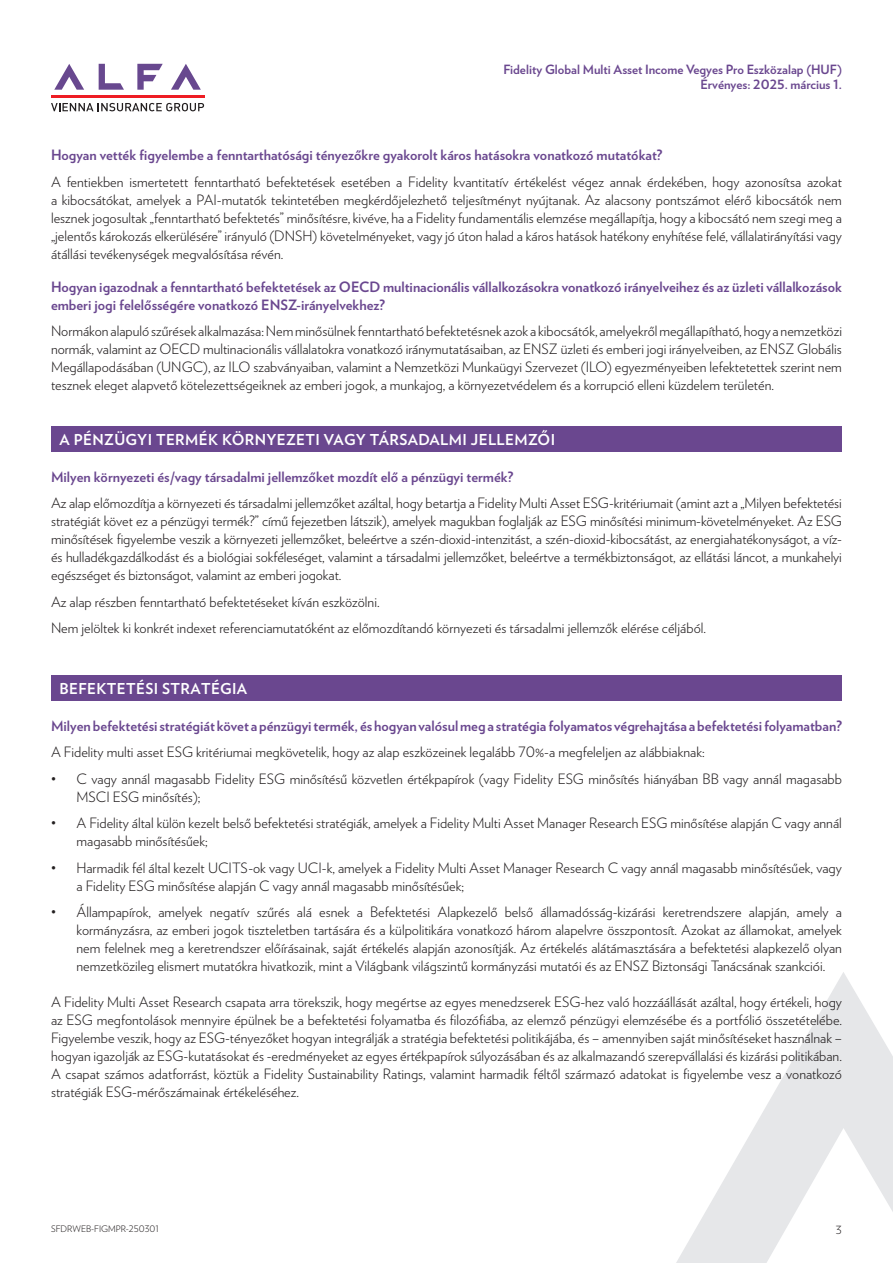
<style>
.page{position:relative;width:893px;height:1263px;background:#fff}
.page>*{position:absolute;margin:0;border:0;box-sizing:border-box;transform-origin:0 0}
.t1{font:700 15px "Verlag";letter-spacing:.025em;color:#fff}
.t2{font:300 14.25px/18px "Verlag";color:#231f20;text-align:justify}
.t3{font:700 14.25px/18px "Verlag";color:#6a478f}
.t4{font:700 12.75px/15px "Verlag";color:#6a478f;text-align:right}
.t5{font:300 11.25px "Verlag";color:#231f20}
.t6{font:300 9px "Verlag";color:#231f20}
</style>
<div class="page">
<svg style="left:171px;top:64px;width:30px;height:26px"></svg>
<svg style="left:137px;top:64px;width:26px;height:26px"></svg>
<svg style="left:99px;top:64px;width:25px;height:26px"></svg>
<svg style="left:54px;top:64px;width:30px;height:26px"></svg>
<hr style="left:51px;top:95px;width:153px;height:3px;background:#ee1d23">
<svg style="left:51px;top:103px;width:153px;height:8px"></svg>
<svg style="left:676px;top:972px;width:217px;height:291px"></svg>
<div style="left:51px;top:426px;width:791px;height:26px;background:#6a478f"></div>
<div style="left:51px;top:675px;width:791px;height:26px;background:#6a478f"></div>
<p class="t4" style="left:503px;top:61px;width:340px">Fidelity Global Multi Asset Income Vegyes Pro Eszközalap (HUF)<br>Érvényes: 2025. március 1.</p>
<p class="t3" style="left:51px;top:145px;width:613px">Hogyan vették figyelembe a fenntarthatósági tényezőkre gyakorolt káros hatásokra vonatkozó mutatókat?</p>
<p class="t2" style="left:51px;top:172px;width:792px">A fentiekben ismertetett fenntartható befektetések esetében a Fidelity kvantitatív értékelést végez annak érdekében, hogy azonosítsa azokat a kibocsátókat, amelyek a PAI-mutatók tekintetében megkérdőjelezhető teljesítményt nyújtanak. Az alacsony pontszámot elérő kibocsátók nem lesznek jogosultak „fenntartható befektetés” minősítésre, kivéve, ha a Fidelity fundamentális elemzése megállapítja, hogy a kibocsátó nem szegi meg a „jelentős károkozás elkerülésére” irányuló (DNSH) követelményeket, vagy jó úton halad a káros hatások hatékony enyhítése felé, vállalatirányítási vagy átállási tevékenységek megvalósítása révén.</p>
<p class="t3" style="left:51px;top:277px;width:792px">Hogyan igazodnak a fenntartható befektetések az OECD multinacionális vállalkozásokra vonatkozó irányelveihez és az üzleti vállalkozások emberi jogi felelősségére vonatkozó ENSZ-irányelvekhez?</p>
<p class="t2" style="left:51px;top:321px;width:792px">Normákon alapuló szűrések alkalmazása: Nem minősülnek fenntartható befektetésnek azok a kibocsátók, amelyekről megállapítható, hogy a nemzetközi normák, valamint az OECD multinacionális vállalatokra vonatkozó iránymutatásaiban, az ENSZ üzleti és emberi jogi irányelveiben, az ENSZ Globális Megállapodásában (UNGC), az ILO szabványaiban, valamint a Nemzetközi Munkaügyi Szervezet (ILO) egyezményeiben lefektetettek szerint nem tesznek eleget alapvető kötelezettségeiknek az emberi jogok, a munkajog, a környezetvédelem és a korrupció elleni küzdelem területén.</p>
<p class="t1" style="left:60px;top:428px;width:497px">A PÉNZÜGYI TERMÉK KÖRNYEZETI VAGY TÁRSADALMI JELLEMZŐI</p>
<p class="t3" style="left:51px;top:467px;width:464px">Milyen környezeti és/vagy társadalmi jellemzőket mozdít elő a pénzügyi termék?</p>
<p class="t2" style="left:51px;top:493px;width:792px">Az alap előmozdítja a környezeti és társadalmi jellemzőket azáltal, hogy betartja a Fidelity Multi Asset ESG-kritériumait (amint azt a „Milyen befektetési stratégiát követ ez a pénzügyi termék?” című fejezetben látszik), amelyek magukban foglalják az ESG minősítési minimum-követelményeket. Az ESG minősítések figyelembe veszik a környezeti jellemzőket, beleértve a szén-dioxid-intenzitást, a szén-dioxid-kibocsátást, az energiahatékonyságot, a víz&shy;és hulladékgazdálkodást és a biológiai sokféleséget, valamint a társadalmi jellemzőket, beleértve a termékbiztonságot, az ellátási láncot, a munkahelyi egészséget és biztonságot, valamint az emberi jogokat.</p>
<p class="t2" style="left:51px;top:588px;width:656px;line-height:26.5px">Az alap részben fenntartható befektetéseket kíván eszközölni.<br>Nem jelöltek ki konkrét indexet referenciamutatóként az előmozdítandó környezeti és társadalmi jellemzők elérése céljából.</p>
<p class="t1" style="left:60px;top:677px;width:189px">BEFEKTETÉSI STRATÉGIA</p>
<p class="t3" style="left:51px;top:716px;width:792px">Milyen befektetési stratégiát követ a pénzügyi termék, és hogyan valósul meg a stratégia folyamatos végrehajtása a befektetési folyamatban?</p>
<p class="t2" style="left:51px;top:742px;width:655px">A Fidelity multi asset ESG kritériumai megkövetelik, hogy az alap eszközeinek legalább 70%-a megfeleljen az alábbiaknak:</p>
<p class="t2" style="left:77px;top:769px;width:767px;text-indent:-26px">• C vagy annál magasabb Fidelity ESG minősítésű közvetlen értékpapírok (vagy Fidelity ESG minősítés hiányában BB vagy annál magasabb<br>MSCI ESG minősítés);</p>
<p class="t2" style="left:77px;top:813px;width:767px;text-indent:-26px">• A Fidelity által külön kezelt belső befektetési stratégiák, amelyek a Fidelity Multi Asset Manager Research ESG minősítése alapján C vagy annál magasabb minősítésűek;</p>
<p class="t2" style="left:77px;top:858px;width:767px;text-indent:-26px">• Harmadik fél által kezelt UCITS-ok vagy UCI-k, amelyek a Fidelity Multi Asset Manager Research C vagy annál magasabb minősítésűek, vagy a Fidelity ESG minősítése alapján C vagy annál magasabb minősítésűek;</p>
<p class="t2" style="left:77px;top:902px;width:767px;text-indent:-26px">• Állampapírok, amelyek negatív szűrés alá esnek a Befektetési Alapkezelő belső államadósság-kizárási keretrendszere alapján, amely a kormányzásra, az emberi jogok tiszteletben tartására és a külpolitikára vonatkozó három alapelvre összpontosít. Azokat az államokat, amelyek nem felelnek meg a keretrendszer előírásainak, saját értékelés alapján azonosítják. Az értékelés alátámasztására a befektetési alapkezelő olyan nemzetközileg elismert mutatókra hivatkozik, mint a Világbank világszintű kormányzási mutatói és az ENSZ Biztonsági Tanácsának szankciói.</p>
<p class="t2" style="left:51px;top:992px;width:792px">A Fidelity Multi Asset Research csapata arra törekszik, hogy megértse az egyes menedzserek ESG-hez való hozzáállását azáltal, hogy értékeli, hogy az ESG megfontolások mennyire épülnek be a befektetési folyamatba és filozófiába, az elemző pénzügyi elemzésébe és a portfólió összetételébe.<br>Figyelembe veszik, hogy az ESG-tényezőket hogyan integrálják a stratégia befektetési politikájába, és – amennyiben saját minősítéseket használnak – hogyan igazolják az ESG-kutatásokat és -eredményeket az egyes értékpapírok súlyozásában és az alkalmazandó szerepvállalási és kizárási politikában.<br>A csapat számos adatforrást, köztük a Fidelity Sustainability Ratings, valamint harmadik féltől származó adatokat is figyelembe vesz a vonatkozó stratégiák ESG-mérőszámainak értékeléséhez.</p>
<p class="t6" style="left:51px;top:1222px;width:109px">SFDRWEB-FIGMPR-250301</p>
<p class="t5" style="left:836px;top:1221px;width:8px">3</p>
</div>
